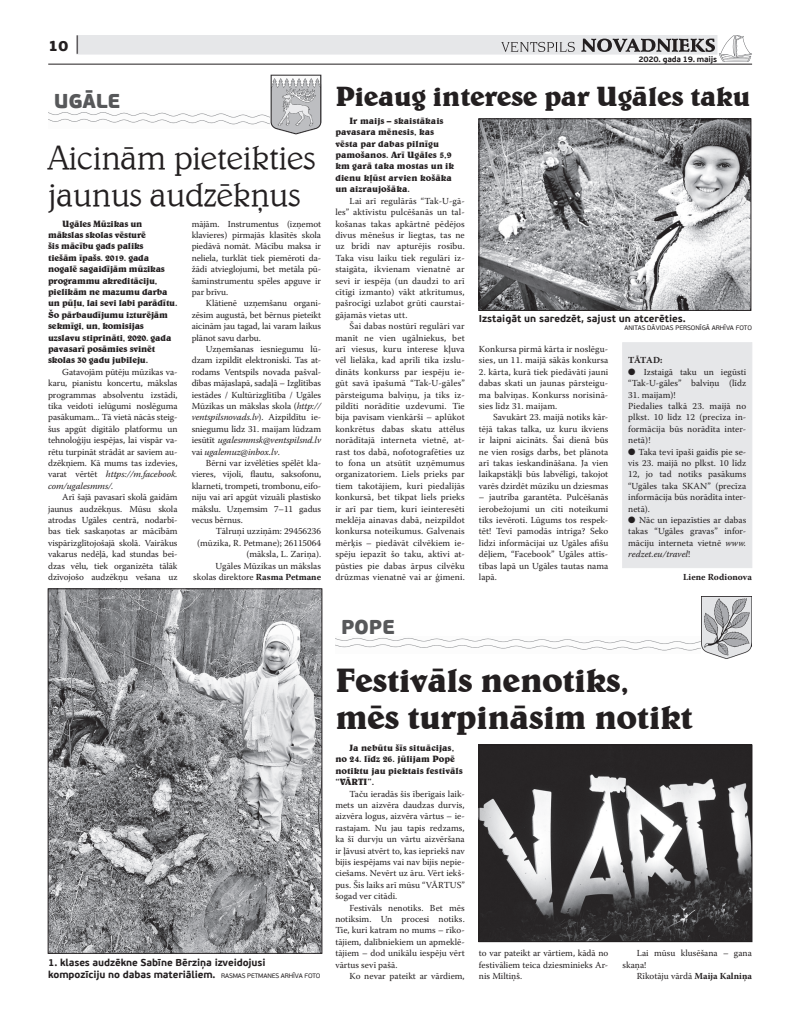
<style>
.page{position:relative;width:789px;height:1015px;background:#fff}
.page>*{position:absolute;margin:0;border:0;box-sizing:border-box;transform-origin:0 0}
.t1{font:700 34px/37px "Belwe TL";letter-spacing:-.02em;color:#231f20}
.t2{font:300 34px/37px "Belwe TL";letter-spacing:-.02em;color:#231f20}
.t3{font:700 28px "Belwe TL";letter-spacing:-.02em;color:#231f20}
.t4{font:900 20px "PF Beau Sans Pro";letter-spacing:-.01em;color:#57585a}
.t5{font:900 15px "PF Beau Sans Pro";color:#231f20}
.t6{font:700 10px/11.4px "PF Beau Sans Pro";letter-spacing:-.01em;color:#231f20}
.t7{font:9.2px/11.4px "Warnock Pro";color:#231f20;text-align:justify}
.t8{font:700 9.2px/11.4px "Belwe TL";letter-spacing:-.02em;color:#231f20}
.t9{font:700 9.2px/11.4px "Belwe TL";color:#231f20}
.t10{font:700 9.2px "Warnock Pro";color:#231f20}
.t11{font:700 8px "PF Beau Sans Pro";letter-spacing:-.03em;color:#231f20}
.t12{font:6.5px "PF Beau Sans Pro";color:#231f20}
.s1{font-weight:100;font-size:20px}
.s2{font-style:italic}
.s3{font-weight:700}
.s4{font-family:"Zapf Ding"}
.s5{font-weight:400;font-size:6.5px}
</style>
<div class="page">
<div style="left:77px;top:35px;width:639px;height:19px;background:#e6e7e9"></div>
<hr style="left:48px;top:64px;width:703px;height:1px;background:#231f20">
<img style="left:719px;top:35px;width:32px;height:27px">
<svg style="left:581px;top:39px;width:133px;height:13px"></svg>
<svg style="left:501px;top:42px;width:73px;height:10px"></svg>
<div style="left:622px;top:343px;width:129px;height:225px;background:#e6e7e9"></div>
<img style="left:335px;top:638px;width:365px;height:13px">
<img style="left:700px;top:596px;width:51px;height:62px">
<img style="left:48px;top:112px;width:222px;height:13px">
<img style="left:270px;top:75px;width:51px;height:60px">
<img style="left:50px;top:591px;width:270px;height:360px">
<div style="left:48px;top:589px;width:274px;height:364px;border:1px solid #231f20"></div>
<img style="left:480px;top:747px;width:269px;height:193px">
<div style="left:478px;top:745px;width:273px;height:197px;border:1px solid #231f20"></div>
<img style="left:480px;top:121px;width:268px;height:187px">
<div style="left:478px;top:119px;width:272px;height:191px;border:1px solid #231f20"></div>
<h3 class="t5" style="left:48px;top:36px;width:33px">10 <span class="s1">|</span></h3>
<h3 class="t4" style="left:54px;top:88px;width:68px">UGĀLE</h3>
<h1 class="t2" style="left:48px;top:138px;width:269px">Aicinām pieteikties jaunus audzēkņus</h1>
<p class="t8" style="left:48px;top:217px;width:131px;text-indent:14px">Ugāles Mūzikas un mākslas skolas vēsturē<br>šis mācību gads paliks<br>tiešām īpašs. 2019. gada nogalē sagaidījām mūzikas programmu akreditāciju, pielikām ne mazumu darba un pūļu, lai sevi labi parādītu.<br>Šo pārbaudījumu izturējām sekmīgi, un, komisijas uzslavu stiprināti, 2020. gada pavasarī posāmies svinēt skolas 30 gadu jubileju.</p>
<p class="t7" style="left:48px;top:366px;width:131px;text-indent:14px">Gatavojām pūtēju mūzikas va&shy;karu, pianistu koncertu, mākslas programmas absolventu izstādi, tika veidoti ielūgumi noslēguma pasākumam... Tā vietā nācās steig&shy;šus apgūt digitālo platformu un tehnoloģiju iespējas, lai vispār va&shy;rētu turpināt strādāt ar saviem au&shy;dzēkņiem. Kā mums tas izdevies, varat vērtēt <span class="s2">https://m.facebook. com/ugalesmms/.</span></p>
<p class="t7" style="left:48px;top:491px;width:131px;text-indent:14px">Arī šajā pavasarī skolā gaidām jaunus audzēkņus. Mūsu skola atrodas Ugāles centrā, nodarbī&shy;bas tiek saskaņotas ar mācībām vispārizglītojošajā skolā. Vairākus vakarus nedēļā, kad stundas bei&shy;dzas vēlu, tiek organizēta tālāk dzīvojošo audzēkņu vešana uz</p>
<p class="t7" style="left:191px;top:218px;width:131px">mājām. Instrumentus (izņemot klavieres) pirmajās klasītēs skola piedāvā nomāt. Mācību maksa ir neliela, turklāt tiek piemēroti da&shy;žādi atvieglojumi, bet metāla pū&shy;šaminstrumentu spēles apguve ir par brīvu.</p>
<p class="t7" style="left:191px;top:297px;width:131px;text-indent:14px">Klātienē uzņemšanu organi&shy;zēsim augustā, bet bērnus pieteikt aicinām jau tagad, lai varam laikus plānot savu darbu.</p>
<p class="t7" style="left:191px;top:343px;width:131px;text-indent:14px">Uzņemšanas iesniegumu lū&shy;dzam izpildīt elektroniski. Tas at&shy;rodams Ventspils novada pašval&shy;dības mājaslapā, sadaļā – Izglītības iestādes / Kultūrizglītība / Ugāles Mūzikas un mākslas skola (<span class="s2">http:// ventspilsnovads.lv</span>). Aizpildītu ie&shy;sniegumu līdz 31. maijam lūdzam iesūtīt <span class="s2">ugalesmmsk@ventspilsnd.lv </span>vai <span class="s2">ugalemuz@inbox.lv</span>.</p>
<p class="t7" style="left:191px;top:457px;width:131px;text-indent:14px">Bērni var izvēlēties spēlēt kla&shy;vieres, vijoli, flautu, saksofonu, klarneti, trompeti, trombonu, eifo&shy;niju vai arī apgūt vizuāli plastisko mākslu. Uzņemsim 7–11 gadus vecus bērnus.</p>
<p class="t7" style="left:193px;top:525px;width:129px;text-align:right">Tālruņi uzziņām: 29456236 (mūzika, R. Petmane); 26115064 (māksla, L. Zariņa).<br>Ugāles Mūzikas un mākslas skolas direktore <span class="s3">Rasma Petmane</span></p>
<p class="t11" style="left:638px;top:54px;width:80px">2020. gada 19. maijs</p>
<h2 class="t3" style="left:335px;top:78px;width:416px">Pieaug interese par Ugāles taku</h2>
<p class="t9" style="left:335px;top:115px;width:120px;text-indent:14px">Ir maijs – skaistākais pavasara mēnesis, kas vēsta par dabas pilnīgu pamošanos. Arī Ugāles 5,9 km garā taka mostas un ik dienu kļūst arvien košāka un aizraujošāka.</p>
<p class="t7" style="left:335px;top:195px;width:131px;text-indent:14px">Lai arī regulārās “Tak-U-gā&shy;les” aktīvistu pulcēšanās un tal&shy;košanas takas apkārtnē pēdējos divus mēnešus ir liegtas, tas ne uz brīdi nav apturējis rosību.<br>Taka visu laiku tiek regulāri iz&shy;staigāta, ikvienam vienatnē ar sevi ir iespēja (un daudzi to arī cītīgi izmanto) vākt atkritumus, pašrocīgi uzlabot grūti caurstai&shy;gājamās vietas utt.</p>
<p class="t7" style="left:335px;top:320px;width:131px;text-indent:14px">Šai dabas nostūrī regulāri var manīt ne vien ugālniekus, bet arī viesus, kuru interese kļuva vēl lielāka, kad aprīlī tika izslu&shy;dināts konkurss par iespēju ie&shy;gūt savā īpašumā “Tak-U-gāles” pārsteiguma balviņu, ja tiks iz&shy;pildīti norādītie uzdevumi. Tie bija pavisam vienkārši – aplūkot konkrētus dabas skatu attēlus norādītajā interneta vietnē, at&shy;rast tos dabā, nofotografēties uz to fona un atsūtīt uzņēmumus organizatoriem. Liels prieks par tiem takotājiem, kuri piedalījās konkursā, bet tikpat liels prieks ir arī par tiem, kuri ieinteresēti meklēja ainavas dabā, neizpildot konkursa noteikumus. Galvenais mērķis – piedāvāt cilvēkiem ie&shy;spēju iepazīt šo taku, aktīvi at&shy;pūsties pie dabas ārpus cilvēku drūzmas vienatnē vai ar ģimeni.</p>
<p class="t6" style="left:478px;top:313px;width:208px">Izstaigāt un saredzēt, sajust un atcerēties.</p>
<p class="t12" style="left:624px;top:324px;width:129px">AN ITAS DĀVIDAS PERSONĪGĀ ARHĪVA FOTO</p>
<p class="t7" style="left:478px;top:343px;width:131px">Konkursa pirmā kārta ir noslēgu&shy;sies, un 11. maijā sākās konkursa</p>
<p class="t7" style="left:478px;top:366px;width:131px">2. kārta, kurā tiek piedāvāti jauni dabas skati un jaunas pārsteigu&shy;ma balviņas. Konkurss norisinā&shy;sies līdz 31. maijam.</p>
<p class="t7" style="left:478px;top:411px;width:131px;text-indent:14px">Savukārt 23. maijā notiks kār&shy;tējā takas talka, uz kuru ikviens ir laipni aicināts. Šai dienā būs ne vien rosīgs darbs, bet plānota arī takas ieskandināšana. Ja vien laikapstākļi būs labvēlīgi, takojot varēs dzirdēt mūziku un dziesmas</p>
<p class="t7" style="left:478px;top:491px;width:131px">– jautrība garantēta. Pulcēšanās ierobežojumi un citi noteikumi tiks ievēroti. Lūgums tos respek&shy;tēt! Tevī pamodās intriga? Seko līdzi informācijai uz Ugāles afišu dēļiem, “Facebook” Ugāles attīs&shy;tības lapā un Ugāles tautas nama lapā.</p>
<p class="t10" style="left:628px;top:355px;width:14px">Tātad</p>
<p class="t7" style="left:627px;top:354px;width:119px;text-align:left;text-indent:32px"><span class="s3">:<br></span><span class="s4">l</span> Izstaigā taku un iegūsti “Tak-U-gāles” balviņu (līdz</p>
<p class="t7" style="left:627px;top:389px;width:119px;text-align:left">31. maijam)!<br>Piedalies talkā 23. maijā no plkst. 10 līdz 12 (precīza in&shy;formācija būs norādīta inter&shy;netā)!<br><span class="s4">l</span> Taka tevi īpaši gaidīs pie se&shy;vis 23. maijā no plkst. 10 līdz<br>12, jo tad notiks pasākums “Ugāles taka SKAN” (precīza informācija būs norādīta inter&shy;netā).<br><span class="s4">l</span> Nāc un iepazīsties ar dabas takas “Ugāles gravas” infor&shy;māciju interneta vietnē <span class="s2">www. redzet.eu/travel</span>!</p>
<p class="t10" style="left:682px;top:571px;width:70px">Liene Rodionova</p>
<p class="t6" style="left:48px;top:957px;width:274px">1. klases audzēkne Sabīne Bērziņa izveidojusi kompozīciju no dabas materiāliem. <span class="s5">RASMAS PETMANES ARHĪVA FOTO</span></p>
<h3 class="t4" style="left:341px;top:614px;width:55px">POPE</h3>
<h1 class="t1" style="left:335px;top:661px;width:359px">Festivāls nenotiks, mēs turpināsim notikt</h1>
<p class="t9" style="left:335px;top:742px;width:129px;text-indent:14px">Ja nebūtu šīs situācijas, no 24. līdz 26. jūlijam Popē notiktu jau piektais festivāls “VĀRTI”.</p>
<p class="t7" style="left:335px;top:788px;width:131px;text-indent:14px">Taču ieradās šis īberīgais laik&shy;mets un aizvēra daudzas durvis, aizvēra logus, aizvēra vārtus – ie&shy;rastajam. Nu jau tapis redzams, ka šī durvju un vārtu aizvēršana ir ļāvusi atvērt to, kas iepriekš nav bijis iespējams vai nav bijis nepie&shy;ciešams. Nevērt uz āru. Vērt iekš&shy;pus. Šis laiks arī mūsu “VĀRTUS” šogad ver citādi.</p>
<p class="t7" style="left:335px;top:902px;width:131px;text-indent:14px">Festivāls nenotiks. Bet mēs notiksim. Un procesi notiks.<br>Tie, kuri katram no mums – rīko&shy;tājiem, dalībniekiem un apmeklē&shy;tājiem – dod unikālu iespēju vērt vārtus sevī pašā.</p>
<p class="t7" style="left:349px;top:970px;width:117px">Ko nevar pateikt ar vārdiem,</p>
<p class="t7" style="left:478px;top:947px;width:131px">to var pateikt ar vārtiem, kādā no festivāliem teica dziesminieks Ar&shy;nis Miltiņš.</p>
<p class="t7" style="left:622px;top:947px;width:131px;text-indent:14px">Lai mūsu klusēšana – gana skaņa!</p>
<p class="t7" style="left:636px;top:970px;width:117px">Rīkotāju vārdā <span class="s3">Maija Kalniņa</span></p>
</div>
